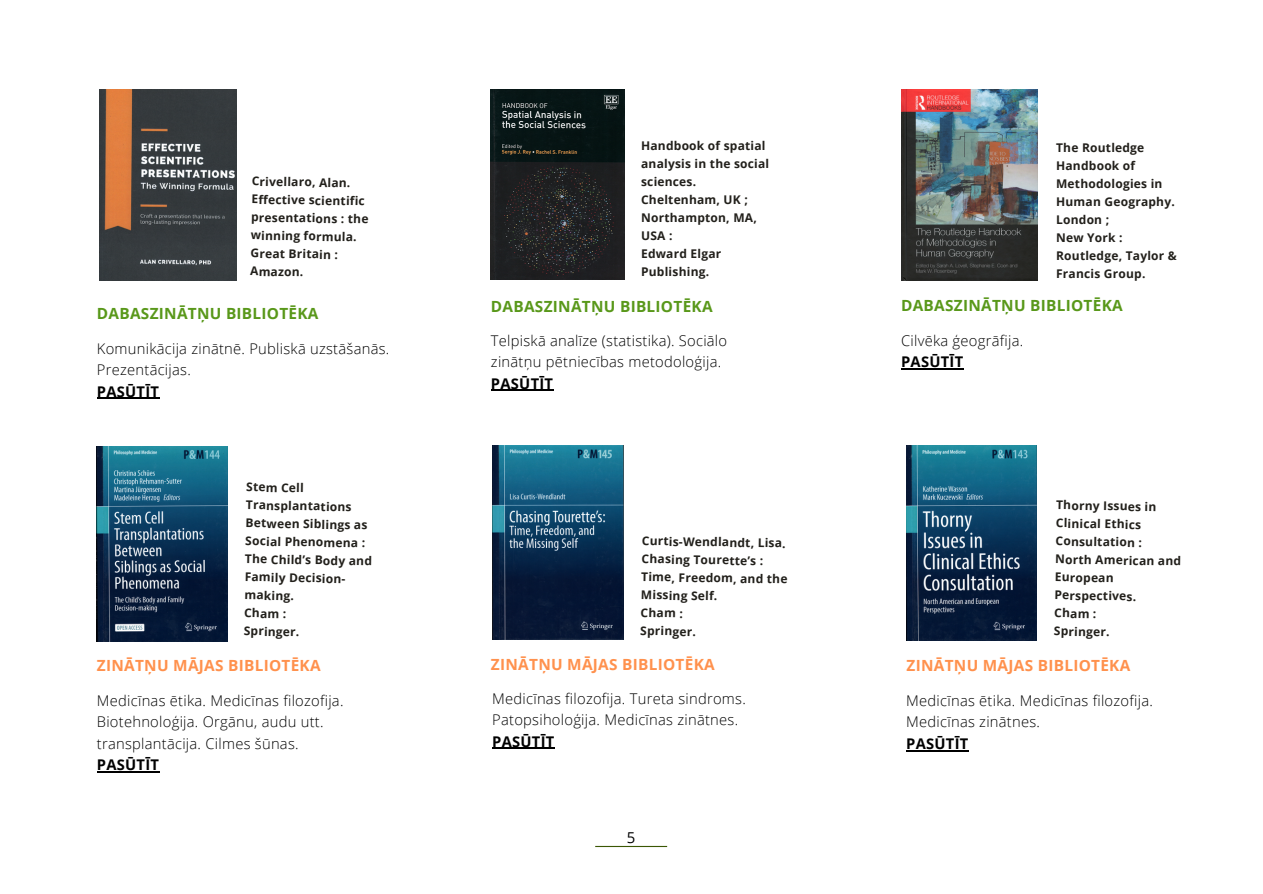
<style>
.page{position:relative;width:1263px;height:894px;background:#fff}
.page>*{position:absolute;margin:0;border:0;box-sizing:border-box;transform-origin:0 0}
.t1{font:700 15.45px "Open Sans";letter-spacing:.02em;color:#59981a}
.t2{font:700 15.45px "Open Sans";letter-spacing:.02em;color:#ff914d}
.t3{font:15px "Open Sans";color:#000}
.t4{font:300 14.7px/21.3px "Open Sans";letter-spacing:.02em;color:#000}
.t5{font:700 14.7px "Open Sans";letter-spacing:.02em;color:#000}
.t6{font:700 12px/18px "Open Sans";letter-spacing:.02em;color:#22201b}
</style>
<div class="page">
<hr style="left:595px;top:845px;width:72px;height:1px;background:#3b5704">
<img style="left:901px;top:89px;width:136px;height:191px">
<img style="left:100px;top:89px;width:137px;height:191px">
<img style="left:491px;top:89px;width:134px;height:190px">
<img style="left:97px;top:446px;width:130px;height:195px">
<img style="left:492px;top:445px;width:132px;height:194px">
<img style="left:906px;top:445px;width:131px;height:195px">
<hr style="left:97px;top:397px;width:62px;height:2px;background:#000">
<hr style="left:491px;top:390px;width:62px;height:1px;background:#000">
<hr style="left:901px;top:368px;width:62px;height:1px;background:#000">
<hr style="left:97px;top:771px;width:62px;height:1px;background:#000">
<hr style="left:492px;top:747px;width:63px;height:1px;background:#000">
<hr style="left:906px;top:749px;width:63px;height:1px;background:#000">
<p class="t6" style="left:252px;top:172px;width:100px;rotate:1deg">Crivellaro, Alan.</p>
<p class="t6" style="left:252px;top:190px;width:119px;rotate:1deg">Effective scientific presentations : the winning formula.</p>
<p class="t6" style="left:251px;top:244px;width:89px;rotate:1deg">Great Britain :</p>
<p class="t6" style="left:250px;top:262px;width:55px;rotate:1deg">Amazon.</p>
<p class="t6" style="left:641px;top:137px;width:130px">Handbook of spatial analysis in the social sciences.</p>
<p class="t6" style="left:641px;top:191px;width:108px">Cheltenham, UK ;</p>
<p class="t6" style="left:641px;top:209px;width:117px">Northampton, MA,<br>USA :</p>
<p class="t6" style="left:641px;top:245px;width:82px">Edward Elgar<br>Publishing.</p>
<p class="t6" style="left:1056px;top:138px;width:120px">The Routledge<br>Handbook of<br>Methodologies in<br>Human Geography.<br>London ;</p>
<p class="t6" style="left:1056px;top:228px;width:68px">New York :</p>
<p class="t6" style="left:1056px;top:246px;width:122px">Routledge, Taylor &amp;<br>Francis Group.</p>
<p class="t1" style="left:97px;top:302px;width:223px">DABASZINĀTŅU BIBLIOTĒKA</p>
<p class="t1" style="left:491px;top:295px;width:223px">DABASZINĀTŅU BIBLIOTĒKA</p>
<p class="t1" style="left:901px;top:294px;width:223px">DABASZINĀTŅU BIBLIOTĒKA</p>
<p class="t4" style="left:97px;top:337px;width:294px">Komunikācija zinātnē. Publiskā uzstāšanās.<br>Prezentācijas.</p>
<p class="t5" style="left:97px;top:381px;width:64px">PASŪTĪT</p>
<p class="t6" style="left:246px;top:477px;width:123px;rotate:1deg">Stem Cell<br>Transplantations<br>Between Siblings as<br>Social Phenomena :</p>
<p class="t6" style="left:245px;top:549px;width:128px;rotate:1deg">The Child’s Body and<br>Family Decision&shy;making.</p>
<p class="t6" style="left:244px;top:603px;width:44px;rotate:1deg">Cham :</p>
<p class="t6" style="left:244px;top:621px;width:57px;rotate:1deg">Springer.</p>
<p class="t4" style="left:491px;top:329px;width:238px">Telpiskā analīze (statistika). Sociālo zinātņu pētniecības metodoloģija.</p>
<p class="t5" style="left:491px;top:373px;width:64px">PASŪTĪT</p>
<p class="t6" style="left:642px;top:531px;width:148px;rotate:1deg">Curtis-Wendlandt, Lisa.<br>Chasing Tourette’s :<br>Time, Freedom, and the<br>Missing Self.</p>
<p class="t6" style="left:641px;top:603px;width:44px;rotate:1deg">Cham :</p>
<p class="t6" style="left:641px;top:621px;width:57px;rotate:1deg">Springer.</p>
<p class="t4" style="left:901px;top:329px;width:124px">Cilvēka ģeogrāfija.</p>
<p class="t5" style="left:901px;top:351px;width:64px">PASŪTĪT</p>
<p class="t6" style="left:1056px;top:495px;width:102px;rotate:1deg">Thorny Issues in<br>Clinical Ethics<br>Consultation :</p>
<p class="t6" style="left:1055px;top:549px;width:127px;rotate:1deg">North American and<br>European<br>Perspectives.</p>
<p class="t6" style="left:1054px;top:603px;width:44px;rotate:1deg">Cham :</p>
<p class="t6" style="left:1054px;top:621px;width:57px;rotate:1deg">Springer.</p>
<p class="t2" style="left:97px;top:654px;width:225px">ZINĀTŅU MĀJAS BIBLIOTĒKA</p>
<p class="t2" style="left:491px;top:653px;width:225px">ZINĀTŅU MĀJAS BIBLIOTĒKA</p>
<p class="t2" style="left:906px;top:654px;width:225px">ZINĀTŅU MĀJAS BIBLIOTĒKA</p>
<p class="t4" style="left:97px;top:689px;width:248px">Medicīnas ētika. Medicīnas filozofija.<br>Biotehnoloģija. Orgānu, audu utt. transplantācija. Cilmes šūnas.</p>
<p class="t5" style="left:97px;top:754px;width:64px">PASŪTĪT</p>
<p class="t4" style="left:492px;top:687px;width:255px">Medicīnas filozofija. Tureta sindroms.<br>Patopsiholoģija. Medicīnas zinātnes.</p>
<p class="t5" style="left:492px;top:730px;width:64px">PASŪTĪT</p>
<p class="t3" style="left:627px;top:826px;width:10px">5</p>
<p class="t4" style="left:906px;top:689px;width:248px">Medicīnas ētika. Medicīnas filozofija.<br>Medicīnas zinātnes.</p>
<p class="t5" style="left:906px;top:733px;width:64px">PASŪTĪT</p>
</div>
